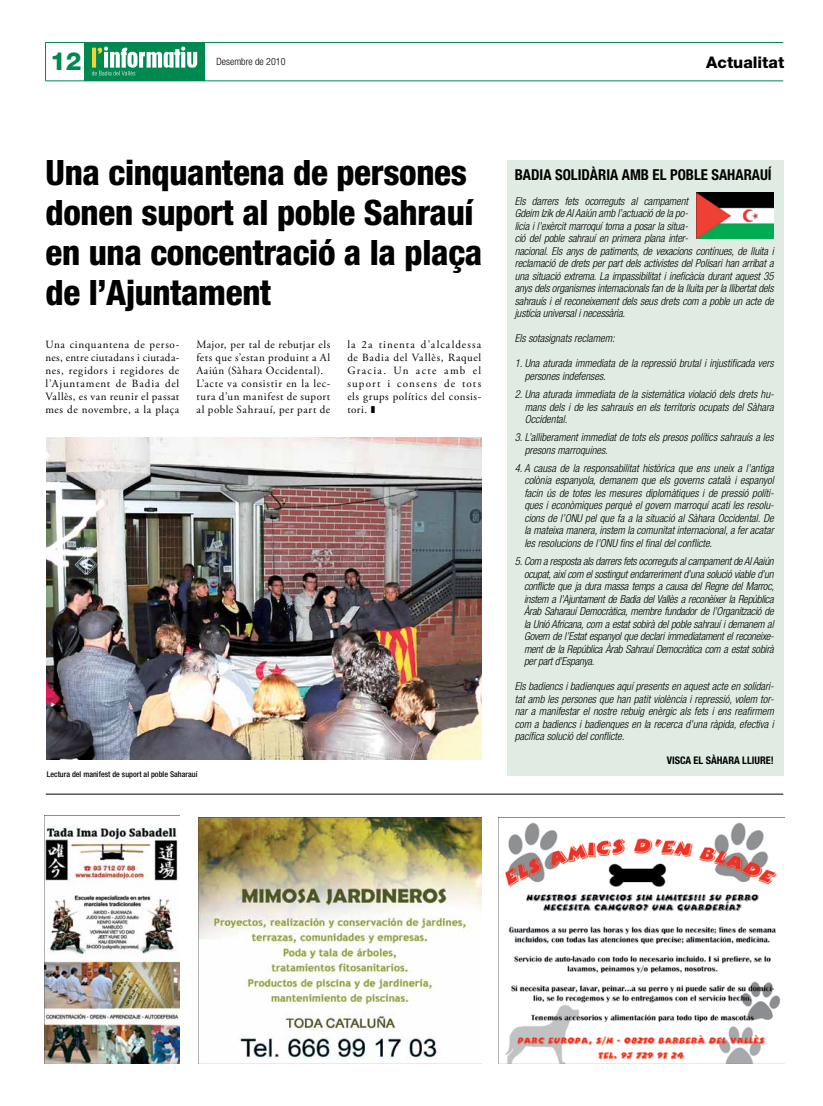
<style>
.page{position:relative;width:823px;height:1106px;background:#fff}
.page>*{position:absolute;margin:0;border:0;box-sizing:border-box;transform-origin:0 0}
.t1{font:800 condensed 35px/40px "Helvetica Neue LT Std";letter-spacing:-.01em;color:#000}
.t2{font:800 25px "Helvetica Neue LT Std";color:#008851}
.t3{font:800 16px "Helvetica Neue LT Std";color:#000}
.t4{font:700 condensed 15px "Helvetica Neue";color:#000}
.t5{font:italic 300 condensed 11px/12.5px "Helvetica Neue";letter-spacing:-.01em;color:#000;text-align:justify}
.t6{font:11px/13px "Adobe Garamond Pro";letter-spacing:.05em;color:#000;text-align:justify}
.t7{font:700 condensed 10.5px "Helvetica Neue";color:#000}
.t8{font:300 condensed 10px "Helvetica Neue LT Std";color:#000}
.t9{font:500 condensed 8px "Helvetica Neue LT Std";letter-spacing:.005em;color:#000}
</style>
<div class="page">
<hr style="left:45px;top:42px;width:737px;height:1px;background:#008851">
<hr style="left:45px;top:81px;width:737px;height:1px;background:#008851">
<hr style="left:45px;top:42px;width:1px;height:39px;background:#008851">
<div style="left:84px;top:42px;width:121px;height:39px;background:#008851"></div>
<svg style="left:92px;top:47px;width:105px;height:28px"></svg>
<img style="left:47px;top:437px;width:434px;height:322px">
<div style="left:506px;top:160px;width:276px;height:615px;background:#e0ece3"></div>
<hr style="left:46px;top:794px;width:736px;height:1px;background:#000">
<img style="left:696px;top:192px;width:77px;height:46px">
<img style="left:45px;top:815px;width:134px;height:248px">
<img style="left:498px;top:817px;width:285px;height:246px">
<img style="left:198px;top:817px;width:283px;height:246px">
<h2 class="t2" style="left:50px;top:47px;width:33px">12</h2>
<p class="t8" style="left:216px;top:55px;width:70px">Desembre de 2010</p>
<h3 class="t3" style="left:705px;top:53px;width:79px">Actualitat</h3>
<h1 class="t1" style="left:46px;top:152px;width:438px">Una cinquantena de persones donen suport al poble Sahrauí en una concentració a la plaça de l’Ajuntament</h1>
<h3 class="t4" style="left:514px;top:166px;width:258px">BADIA SOLIDÀRIA AMB EL POBLE SAHARAUÍ</h3>
<p class="t5" style="left:514px;top:195px;width:260px;text-align:left">Els darrers fets ocorreguts al campament<br>Gdeim Izik de Al Aaiún amb l’actuació de la po-<br>licia i l’exèrcit marroquí torna a posar la situa-<br>ció del poble sahrauí en primera plana inter-<br>nacional. Els anys de patiments, de vexacions contínues, de lluita i reclamació de drets per part dels activistes del Polisari han arribat a una situació extrema. La impassibilitat i ineficàcia durant aquest 35 anys dels organismes internacionals fan de la lluita per la llibertat dels sahrauís i el reconeixement dels seus drets com a poble un acte de justícia universal i necessària.</p>
<p class="t5" style="left:514px;top:332px;width:101px">Els sotasignats reclamem:</p>
<p class="t5" style="left:524px;top:357px;width:250px;text-indent:-10px">1. Una aturada immediata de la repressió brutal i injustificada vers persones indefenses.</p>
<p class="t5" style="left:524px;top:388px;width:250px;text-indent:-10px">2. Una aturada immediata de la sistemàtica violació dels drets hu&shy;mans dels i de les sahrauís en els territoris ocupats del Sàhara Occidental.</p>
<p class="t5" style="left:524px;top:431px;width:250px;text-indent:-10px">3. L’alliberament immediat de tots els presos polítics sahrauís a les presons marroquines.</p>
<p class="t5" style="left:524px;top:461px;width:251px;text-indent:-10px">4. A causa de la responsabilitat històrica que ens uneix a l’antiga colònia espanyola, demanem que els governs català i espanyol facin ús de totes les mesures diplomàtiques i de pressió políti&shy;ques i econòmiques perquè el govern marroquí acati les resolu&shy;cions de l’ONU pel que fa a la situació al Sàhara Occidental. De la mateixa manera, instem la comunitat internacional, a fer acatar les resolucions de l’ONU fins el final del conflicte.</p>
<p class="t5" style="left:523px;top:555px;width:251px;text-indent:-9px">5. Com a resposta als darrers fets ocorreguts al campament de Al Aaiún ocupat, així com el sostingut endarreriment d’una solució viable d’un conflicte que ja dura massa temps a causa del Regne del Marroc, instem a l’Ajuntament de Badia del Vallès a reconèixer la República Àrab Saharauí Democràtica, membre fundador de l’Organització de la Unió Africana, com a estat sobirà del poble sahrauí i demanem al Govern de l’Estat espanyol que declari immediatament el reconeixe&shy;ment de la República Àrab Sahrauí Democràtica com a estat sobirà per part d’Espanya.</p>
<p class="t5" style="left:514px;top:680px;width:260px">Els badiencs i badienques aquí presents en aquest acte en solidari&shy;tat amb les persones que han patit violència i repressió, volem tor&shy;nar a manifestar el nostre rebuig enèrgic als fets i ens reafirmem com a badiencs i badienques en la recerca d’una ràpida, efectiva i pacífica solució del conflicte.</p>
<p class="t7" style="left:666px;top:754px;width:108px">VISCA EL SÀHARA LLIURE!</p>
<p class="t6" style="left:45px;top:338px;width:135px">Una cinquantena de perso&shy;nes, entre ciutadans i ciutada&shy;nes, regidors i regidores de l’Ajuntament de Badia del Vallès, es van reunir el passat mes de novembre, a la plaça</p>
<p class="t6" style="left:196px;top:338px;width:135px;text-align:left">Major, per tal de rebutjar els fets que s’estan produint a Al<br>Aaiún (Sàhara Occidental).<br>L’acte va consistir en la lec&shy;tura d’un manifest de suport al poble Sahrauí, per part de</p>
<p class="t6" style="left:347px;top:338px;width:135px">la 2a tinenta d’alcaldessa de Badia del Vallès, Raquel Gracia. Un acte amb el suport i consens de tots els grups polítics del consis&shy;tori. ■</p>
<p class="t9" style="left:47px;top:769px;width:152px">Lectura del manifest de suport al poble Saharauí</p>
</div>
